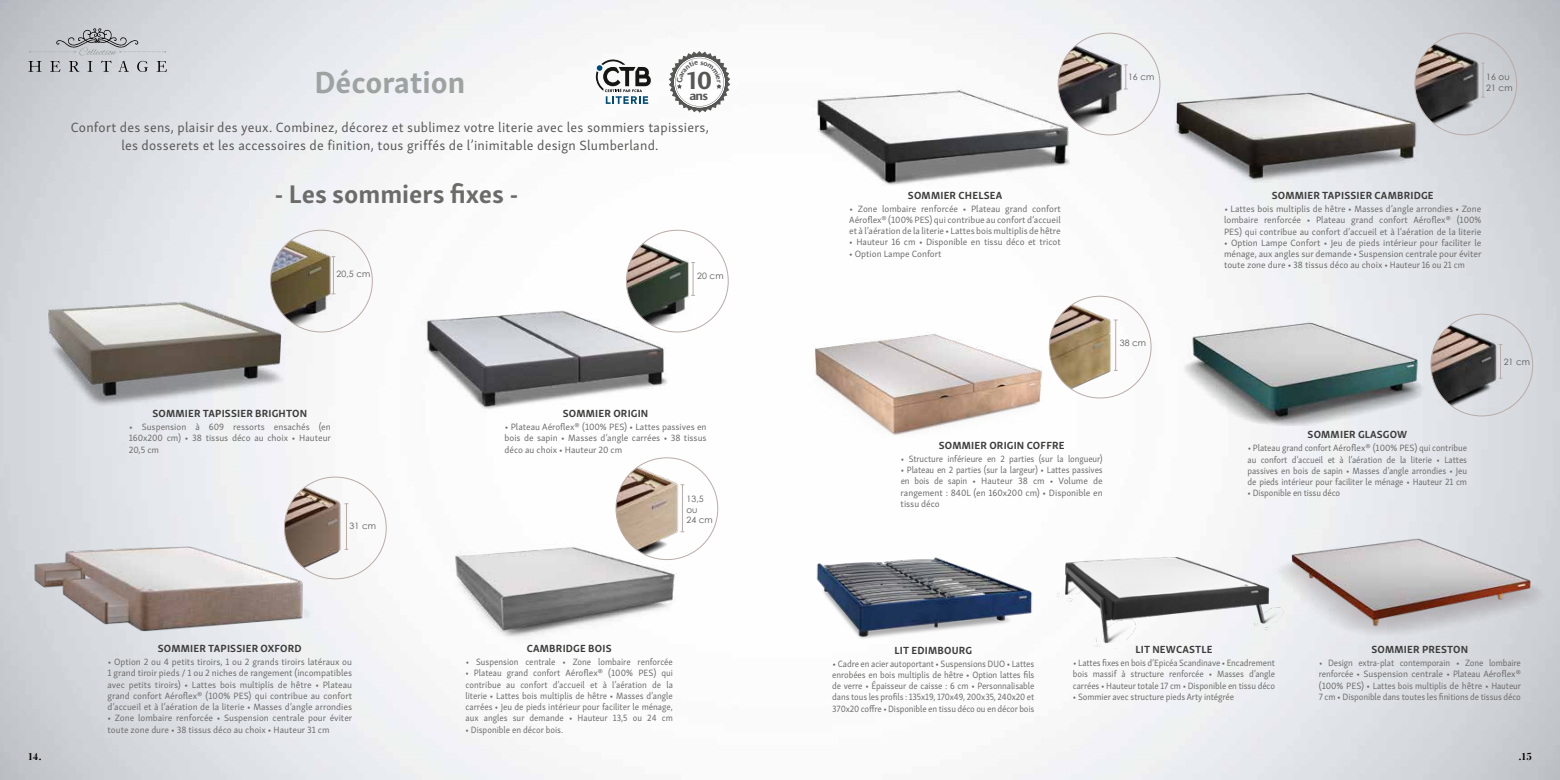
<style>
.page{position:relative;width:1560px;height:780px;background:#fff}
.page>*{position:absolute;margin:0;border:0;box-sizing:border-box;transform-origin:0 0}
.t1{font:700 31.25px "Skolar Sans PE";color:#9da3a0}
.t2{font:700 26.25px "Skolar Sans PE";color:#6b6b6a}
.t3{font:25.5px "Charlotte Sans Bold Plain";color:#575756}
.t4{font:14.12px "Charlotte Sans Bold Plain";color:#575756}
.t5{font:13.75px/17.5px "Skolar Sans PE";letter-spacing:.02em;color:#575756;text-align:center}
.t6{font:700 10.62px "Skolar Sans PE";letter-spacing:.02em;color:#3c3c3b}
.t7{font:700 10px "Playfair Display";color:#000}
.t8{font:9.38px/11.2px "Skolar Sans PE";color:#6b6b6a;text-align:justify}
.t9{font:9.38px/11.2px "Skolar Sans PE";color:#6b6b6a;text-align:justify;scale:.95 1}
.t10{font:8.75px/10.5px "Century Gothic";letter-spacing:.01em;color:#575756}
</style>
<div class="page">
<img style="left:0;top:0;width:1559px;height:780px">
<svg style="left:28px;top:61px;width:14px;height:11px"></svg>
<svg style="left:50px;top:61px;width:10px;height:11px"></svg>
<svg style="left:69px;top:61px;width:10px;height:11px"></svg>
<svg style="left:88px;top:61px;width:5px;height:11px"></svg>
<svg style="left:101px;top:61px;width:11px;height:11px"></svg>
<svg style="left:118px;top:61px;width:11px;height:11px"></svg>
<svg style="left:137px;top:61px;width:11px;height:11px"></svg>
<svg style="left:157px;top:61px;width:10px;height:11px"></svg>
<svg style="left:29px;top:28px;width:137px;height:27px;background:#bcbfc3"></svg>
<img style="left:270px;top:230px;width:85px;height:102px">
<hr style="left:333px;top:257px;width:1px;height:36px;background:#b9aca8">
<img style="left:284px;top:477px;width:82px;height:101px">
<hr style="left:346px;top:503px;width:1px;height:46px;background:#b9aca8">
<img style="left:626px;top:230px;width:84px;height:102px">
<hr style="left:692px;top:262px;width:1px;height:33px;background:#b9aca8">
<img style="left:1058px;top:33px;width:87px;height:102px">
<svg style="left:1123px;top:65px;width:4px;height:25px"></svg>
<img style="left:416px;top:291px;width:263px;height:124px">
<img style="left:28px;top:529px;width:290px;height:111px">
<img style="left:807px;top:331px;width:249px;height:108px">
<img style="left:806px;top:489px;width:236px;height:177px">
<img style="left:1181px;top:318px;width:249px;height:107px">
<img style="left:35px;top:300px;width:263px;height:109px">
<img style="left:1169px;top:85px;width:248px;height:97px">
<img style="left:812px;top:80px;width:256px;height:138px">
<svg style="left:595px;top:59px;width:55px;height:45px"></svg>
<img style="left:1264px;top:520px;width:285px;height:146px">
<img style="left:1414px;top:33px;width:89px;height:102px">
<hr style="left:1482px;top:63px;width:1px;height:34px;background:#b9aca8">
<img style="left:1430px;top:314px;width:91px;height:102px">
<hr style="left:1499px;top:344px;width:1px;height:34px;background:#b9aca8">
<img style="left:1049px;top:296px;width:83px;height:102px">
<hr style="left:1115px;top:320px;width:1px;height:50px;background:#b9aca8">
<img style="left:616px;top:458px;width:96px;height:80px">
<hr style="left:682px;top:484px;width:1px;height:47px;background:#b9aca8">
<img style="left:434px;top:538px;width:309px;height:110px">
<img style="left:1047px;top:521px;width:239px;height:127px">
<svg style="left:668px;top:51px;width:62px;height:62px"></svg>
<h1 class="t1" style="left:314px;top:57px;width:152px">Décoration</h1>
<h3 class="t3" style="left:685px;top:66px;width:28px">10</h3>
<h3 class="t4" style="left:689px;top:86px;width:20px">ans</h3>
<h3 class="t5" style="left:71px;top:118px;width:639px">Confort des sens, plaisir des yeux. Combinez, décorez et sublimez votre literie avec les sommiers tapissiers, les dosserets et les accessoires de finition, tous griffés de l’inimitable design Slumberland.</h3>
<h2 class="t2" style="left:274px;top:173px;width:246px">- Les sommiers fixes -</h2>
<p class="t10" style="left:336px;top:268px;width:35px">20,5 cm</p>
<p class="t10" style="left:697px;top:271px;width:28px">20 cm</p>
<p class="t6" style="left:152px;top:405px;width:156px">SOMMIER TAPISSIER BRIGHTON</p>
<p class="t8" style="left:129px;top:420px;width:204px">• Suspension à 609 ressorts ensachés (en 160x200 cm) • 38 tissus déco au choix • Hauteur 20,5 cm</p>
<p class="t10" style="left:349px;top:520px;width:28px">31 cm</p>
<p class="t6" style="left:158px;top:640px;width:145px">SOMMIER TAPISSIER OXFORD</p>
<p class="t8" style="left:107px;top:655px;width:246px">• Option 2 ou 4 petits tiroirs, 1 ou 2 grands tiroirs latéraux ou 1 grand tiroir pieds / 1 ou 2 niches de rangement (incompatibles avec petits tiroirs) • Lattes bois multiplis de hêtre • Plateau grand confort Aéroflex® (100% PES) qui contribue au confort d’accueil et à l’aération de la literie • Masses d’angle arrondies</p>
<p class="t8" style="left:107px;top:712px;width:246px">• Zone lombaire renforcée • Suspension centrale pour éviter toute zone dure • 38 tissus déco au choix • Hauteur 31 cm</p>
<p class="t6" style="left:562px;top:405px;width:87px">SOMMIER ORIGIN</p>
<p class="t8" style="left:504px;top:420px;width:203px">• Plateau Aéroflex® (100% PES) • Lattes passives en bois de sapin • Masses d’angle carrées • 38 tissus déco au choix • Hauteur 20 cm</p>
<p class="t10" style="left:686px;top:493px;width:28px">13,5 ou<br>24 cm</p>
<p class="t6" style="left:527px;top:640px;width:86px">CAMBRIDGE BOIS</p>
<p class="t9" style="left:466px;top:655px;width:219px">• Suspension centrale • Zone lombaire renforcée</p>
<p class="t9" style="left:465px;top:667px;width:220px">• Plateau grand confort Aéroflex® (100% PES) qui contribue au confort d’accueil et à l’aération de la literie • Lattes bois multiplis de hêtre • Masses d’angle carrées • Jeu de pieds intérieur pour faciliter le ménage, aux angles sur demande • Hauteur 13,5 ou 24 cm</p>
<p class="t9" style="left:465px;top:723px;width:104px">• Disponible en décor bois.</p>
<p class="t10" style="left:1127px;top:71px;width:28px">16 cm</p>
<p class="t6" style="left:907px;top:186px;width:96px">SOMMIER CHELSEA</p>
<p class="t8" style="left:849px;top:202px;width:213px">• Zone lombaire renforcée • Plateau grand confort Aéroflex® (100% PES) qui contribue au confort d’accueil et à l’aération de la literie • Lattes bois multiplis de hêtre</p>
<p class="t8" style="left:849px;top:236px;width:213px">• Hauteur 16 cm • Disponible en tissu déco et tricot</p>
<p class="t8" style="left:849px;top:247px;width:94px">• Option Lampe Confort</p>
<p class="t10" style="left:1119px;top:337px;width:28px">38 cm</p>
<p class="t6" style="left:938px;top:436px;width:127px">SOMMIER ORIGIN COFFRE</p>
<p class="t9" style="left:900px;top:452px;width:214px">• Structure inférieure en 2 parties (sur la longueur)</p>
<p class="t9" style="left:900px;top:463px;width:214px">• Plateau en 2 parties (sur la largeur) • Lattes passives en bois de sapin • Hauteur 38 cm • Volume de rangement : 840L (en 160x200 cm) • Disponible en tissu déco</p>
<p class="t10" style="left:1485px;top:71px;width:28px">16 ou<br>21 cm</p>
<p class="t6" style="left:1271px;top:187px;width:163px">SOMMIER TAPISSIER CAMBRIDGE</p>
<p class="t8" style="left:1223px;top:202px;width:259px">• Lattes bois multiplis de hêtre • Masses d’angle arrondies • Zone lombaire renforcée • Plateau grand confort Aéroflex® (100% PES) qui contribue au confort d’accueil et à l’aération de la literie</p>
<p class="t8" style="left:1223px;top:236px;width:259px">• Option Lampe Confort • Jeu de pieds intérieur pour faciliter le ménage, aux angles sur demande • Suspension centrale pour éviter toute zone dure • 38 tissus déco au choix • Hauteur 16 ou 21 cm</p>
<p class="t6" style="left:1307px;top:426px;width:101px">SOMMIER GLASGOW</p>
<p class="t9" style="left:1247px;top:442px;width:232px">• Plateau grand confort Aéroflex® (100% PES) qui contribue au confort d’accueil et à l’aération de la literie • Lattes passives en bois de sapin • Masses d’angle arrondies • Jeu de pieds intérieur pour faciliter le ménage • Hauteur 21 cm</p>
<p class="t9" style="left:1247px;top:487px;width:99px">• Disponible en tissu déco</p>
<p class="t10" style="left:1503px;top:356px;width:28px">21 cm</p>
<p class="t6" style="left:894px;top:641px;width:79px">LIT EDIMBOURG</p>
<p class="t8" style="left:832px;top:657px;width:203px">• Cadre en acier autoportant • Suspensions DUO • Lattes enrobées en bois multiplis de hêtre • Option lattes fils de verre • Épaisseur de caisse : 6 cm • Personnalisable dans tous les profils : 135x19, 170x49, 200x35, 240x20 et 370x20 coffre • Disponible en tissu déco ou en décor bois</p>
<p class="t6" style="left:1135px;top:641px;width:79px">LIT NEWCASTLE</p>
<p class="t9" style="left:1072px;top:656px;width:214px">• Lattes fixes en bois d’Epicéa Scandinave • Encadrement bois massif à structure renforcée • Masses d’angle carrées • Hauteur totale 17 cm • Disponible en tissu déco</p>
<p class="t9" style="left:1072px;top:690px;width:171px">• Sommier avec structure pieds Arty intégrée</p>
<p class="t6" style="left:1371px;top:641px;width:98px">SOMMIER PRESTON</p>
<p class="t9" style="left:1318px;top:656px;width:214px">• Design extra-plat contemporain • Zone lombaire renforcée • Suspension centrale • Plateau Aéroflex® (100% PES) • Lattes bois multiplis de hêtre • Hauteur 7 cm • Disponible dans toutes les finitions de tissus déco</p>
<p class="t7" style="left:28px;top:749px;width:15px">14.</p>
<p class="t7" style="left:1518px;top:749px;width:14px">.15</p>
</div>
